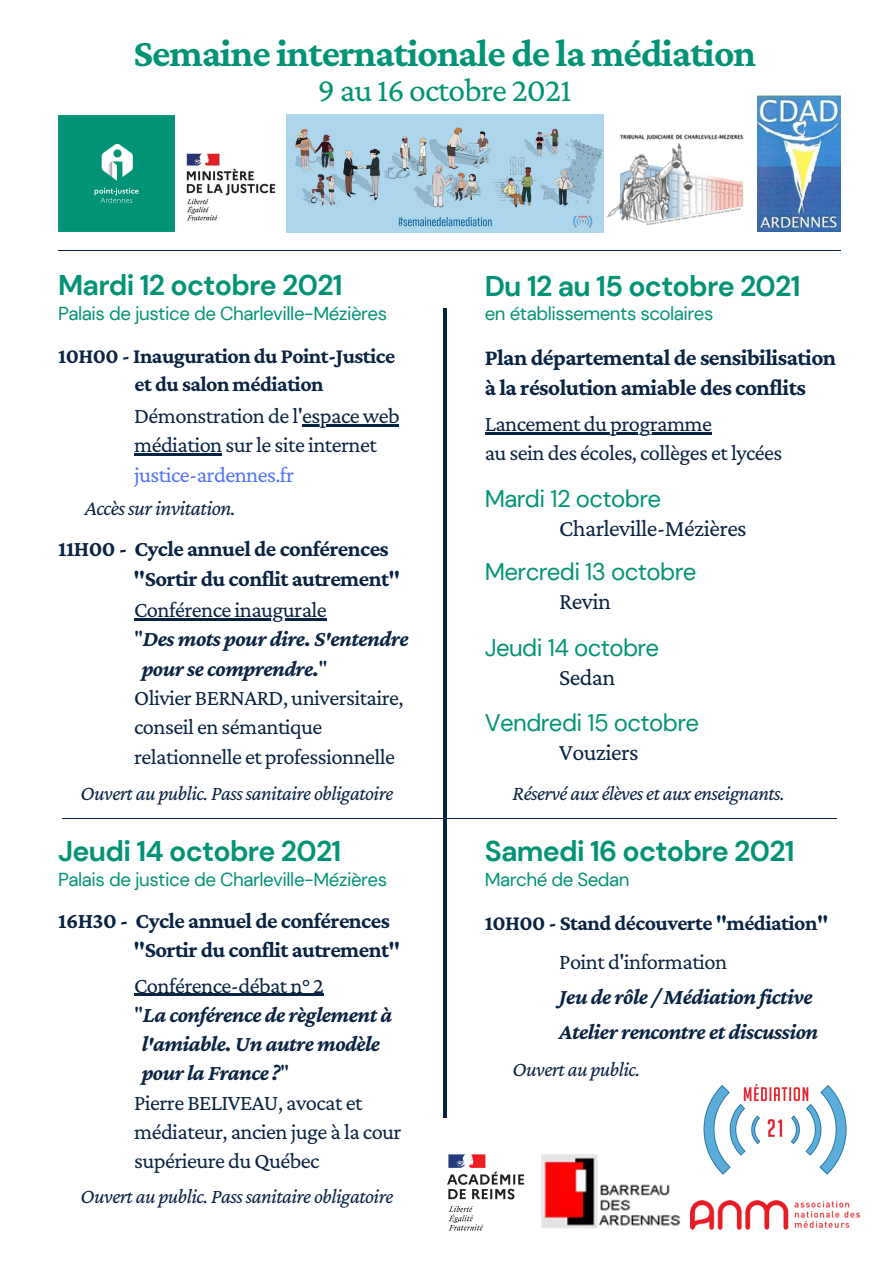
<style>
.page{position:relative;width:893px;height:1263px;background:#fff}
.page>*{position:absolute;margin:0;border:0;box-sizing:border-box;transform-origin:0 0}
.t1{font:700 39.38px "Crimson Pro";letter-spacing:-.025em;color:#029376}
.t2{font:33.75px "Crimson Pro";letter-spacing:-.025em;color:#029376}
.t3{font:700 28.5px "DM Sans";letter-spacing:-.025em;color:#029376}
.t4{font:24px "DM Sans";letter-spacing:-.025em;color:#029376}
.t5{font:24px "Crimson Pro";letter-spacing:-.025em;color:#092342}
.t6{font:700 23.25px "Crimson Pro";letter-spacing:-.025em;color:#092342}
.t7{font:22.5px/29.2px "Crimson Pro";letter-spacing:-.025em;color:#092342}
.t8{font:italic 700 22.5px "Crimson Pro";letter-spacing:-.025em;color:#092342}
.t9{font:700 22.5px "Crimson Pro";letter-spacing:-.025em;color:#092342}
.t10{font:700 21.75px "Crimson Pro";letter-spacing:-.025em;color:#092342}
.t11{font:italic 21.75px "Crimson Pro";letter-spacing:-.025em;color:#092342}
.t12{font:italic 21px "Crimson Pro";letter-spacing:-.025em;color:#092342}
.t13{font:18.75px "DM Sans";letter-spacing:-.025em;color:#029376}
.s1{color:#5271ff}
.s2{font-weight:400;font-style:normal}
</style>
<div class="page">
<hr style="left:58px;top:250px;width:782px;height:1px;background:#092342">
<img style="left:58px;top:116px;width:117px;height:116px">
<img style="left:571px;top:114px;width:173px;height:118px">
<img style="left:186px;top:153px;width:90px;height:68px">
<img style="left:757px;top:95px;width:83px;height:137px">
<img style="left:286px;top:115px;width:317px;height:117px">
<hr style="left:62px;top:818px;width:774px;height:1px;background:#092342">
<img style="left:690px;top:1200px;width:169px;height:29px">
<img style="left:703px;top:1084px;width:144px;height:91px">
<hr style="left:443px;top:308px;width:4px;height:809px;background:#092342">
<img style="left:541px;top:1154px;width:140px;height:74px">
<img style="left:447px;top:1154px;width:78px;height:77px">
<hr style="left:302px;top:424px;width:97px;height:2px;background:#092342">
<hr style="left:134px;top:453px;width:88px;height:3px;background:#092342">
<hr style="left:134px;top:618px;width:192px;height:2px;background:#092342">
<hr style="left:485px;top:432px;width:226px;height:2px;background:#092342">
<hr style="left:134px;top:994px;width:189px;height:2px;background:#092342">
<p class="t1" style="left:133px;top:31px;width:624px">Semaine internationale de la médiation</p>
<p class="t2" style="left:318px;top:71px;width:255px">9 au 16 octobre 2021</p>
<p class="t3" style="left:58px;top:267px;width:286px">Mardi 12 octobre 2021</p>
<p class="t13" style="left:58px;top:301px;width:330px">Palais de justice de Charleville-Mézières</p>
<p class="t10" style="left:58px;top:344px;width:339px">10H00 - Inauguration du Point-Justice</p>
<p class="t10" style="left:135px;top:372px;width:190px">et du salon médiation</p>
<p class="t7" style="left:134px;top:401px;width:267px">Démonstration de l'espace web médiation sur le site internet <span class="s1">justice-ardennes.fr</span></p>
<p class="t11" style="left:85px;top:496px;width:153px">Accès sur invitation.</p>
<p class="t9" style="left:58px;top:536px;width:332px">11H00 - Cycle annuel de conférences</p>
<p class="t9" style="left:134px;top:565px;width:268px">"Sortir du conflit autrement"</p>
<p class="t7" style="left:134px;top:595px;width:194px">Conférence inaugurale</p>
<p class="t8" style="left:134px;top:626px;width:276px"><span class="s2">"</span>Des mots pour dire. S'entendre</p>
<p class="t8" style="left:142px;top:655px;width:188px">pour se comprendre.<span class="s2">"</span></p>
<p class="t7" style="left:134px;top:683px;width:271px">Olivier BERNARD, universitaire, conseil en sémantique relationnelle et professionnelle</p>
<p class="t12" style="left:81px;top:781px;width:314px">Ouvert au public. Pass sanitaire obligatoire</p>
<p class="t3" style="left:58px;top:833px;width:285px">Jeudi 14 octobre 2021</p>
<p class="t13" style="left:58px;top:867px;width:330px">Palais de justice de Charleville-Mézières</p>
<p class="t9" style="left:58px;top:908px;width:333px">16H30 - Cycle annuel de conférences</p>
<p class="t9" style="left:134px;top:937px;width:268px">"Sortir du conflit autrement"</p>
<p class="t7" style="left:134px;top:970px;width:191px">Conférence-débat n° 2</p>
<p class="t8" style="left:134px;top:1002px;width:260px"><span class="s2">"</span>La conférence de règlement à</p>
<p class="t8" style="left:142px;top:1031px;width:240px">l'amiable. Un autre modèle</p>
<p class="t8" style="left:142px;top:1060px;width:149px">pour la France ?<span class="s2">"</span></p>
<p class="t7" style="left:134px;top:1087px;width:269px">Pierre BELIVEAU, avocat et médiateur, ancien juge à la cour supérieure du Québec</p>
<p class="t12" style="left:81px;top:1184px;width:314px">Ouvert au public. Pass sanitaire obligatoire</p>
<p class="t3" style="left:485px;top:267px;width:317px">Du 12 au 15 octobre 2021</p>
<p class="t13" style="left:485px;top:302px;width:230px">en établissements scolaires</p>
<p class="t6" style="left:485px;top:344px;width:353px">Plan départemental de sensibilisation</p>
<p class="t6" style="left:485px;top:374px;width:323px">à la résolution amiable des conflits</p>
<p class="t7" style="left:485px;top:408px;width:229px">Lancement du programme</p>
<p class="t7" style="left:485px;top:437px;width:299px">au sein des écoles, collèges et lycées</p>
<p class="t4" style="left:485px;top:483px;width:178px">Mardi 12 octobre</p>
<p class="t5" style="left:559px;top:514px;width:189px">Charleville-Mézières</p>
<p class="t4" style="left:485px;top:556px;width:213px">Mercredi 13 octobre</p>
<p class="t5" style="left:559px;top:587px;width:53px">Revin</p>
<p class="t4" style="left:485px;top:633px;width:176px">Jeudi 14 octobre</p>
<p class="t5" style="left:559px;top:663px;width:58px">Sedan</p>
<p class="t4" style="left:485px;top:707px;width:216px">Vendredi 15 octobre</p>
<p class="t5" style="left:559px;top:738px;width:81px">Vouziers</p>
<p class="t12" style="left:512px;top:781px;width:274px">Réservé aux élèves et aux enseignants.</p>
<p class="t3" style="left:485px;top:833px;width:311px">Samedi 16 octobre 2021</p>
<p class="t13" style="left:485px;top:867px;width:146px">Marché de Sedan</p>
<p class="t10" style="left:485px;top:910px;width:345px">10H00 - Stand découverte "médiation"</p>
<p class="t7" style="left:559px;top:947px;width:169px">Point d'information</p>
<p class="t8" style="left:559px;top:984px;width:255px">Jeu de rôle /Médiation fictive</p>
<p class="t8" style="left:559px;top:1019px;width:260px">Atelier rencontre et discussion</p>
<p class="t12" style="left:512px;top:1057px;width:129px">Ouvert au public.</p>
</div>
